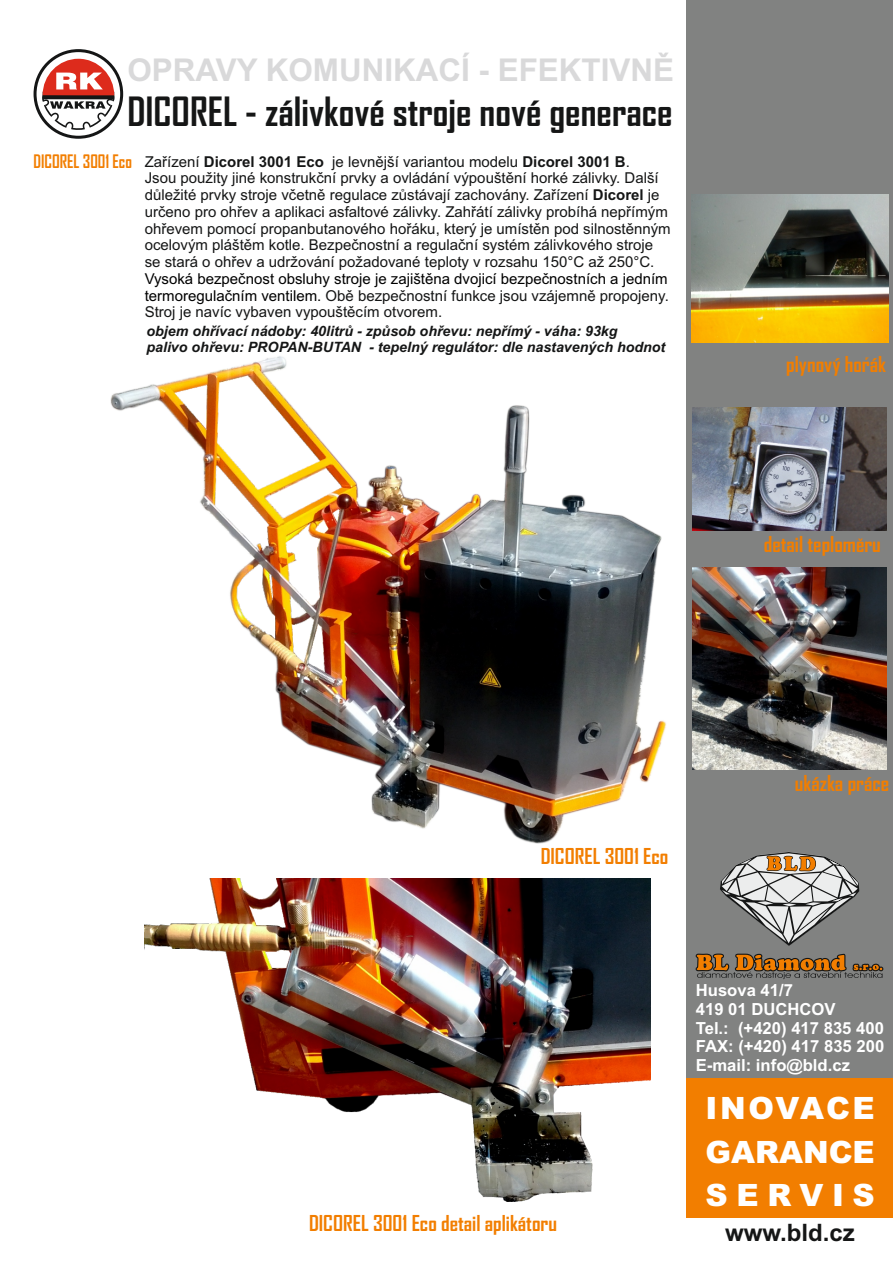
<style>
.page{position:relative;width:893px;height:1263px;background:#fff}
.page>*{position:absolute;margin:0;border:0;box-sizing:border-box;transform-origin:0 0}
.t1{font:700 38.7px "Agency FB";color:#151616}
.t2{font:700 31.35px "Arial";color:#d9d9da}
.t3{font:900 30.75px/43.3px "Arial";letter-spacing:.065em;color:#fff;text-align:justify}
.t4{font:700 24px "Arial";color:#151616}
.t5{font:700 21px "Agency FB";color:#f27e00}
.t6{font:700 16.65px/18.6px "Arial";color:#fff}
.t7{font:15px/16.8px "Arial";color:#151616}
.t8{font:15px "Arial";color:#000}
.t9{font:italic 700 14.25px/15.9px "Arial";color:#151616}
.t10{font:italic 700 5.7px "Agency FB";color:#f27e00;scale:1.42 1}
.t11{font:700 4.95px "Agency FB";color:#f27e00;scale:2.53 1}
.s1{font-family:"Agency FB";font-weight:700;font-size:17.85px;color:#f27e00}
.s2{font-weight:700}
.s3{color:#000}
</style>
<div class="page">
<div style="left:686px;top:0;width:207px;height:1078px;background:#818281"></div>
<div style="left:686px;top:1078px;width:207px;height:140px;background:#f27e00"></div>
<svg style="left:720px;top:852px;width:139px;height:94px"></svg>
<svg style="left:695px;top:953px;width:189px;height:26px"></svg>
<div style="left:34px;top:49px;width:89px;height:90px;border:3px solid #151616;border-radius:50%"></div>
<svg style="left:41px;top:59px;width:74px;height:71px"></svg>
<img style="left:692px;top:408px;width:194px;height:122px">
<img style="left:692px;top:567px;width:194px;height:203px">
<img style="left:692px;top:194px;width:196px;height:148px">
<img style="left:144px;top:878px;width:507px;height:323px">
<img style="left:110px;top:356px;width:556px;height:488px">
<h2 class="t2" style="left:127px;top:58px;width:548px">OPRAVY KOMUNIKACÍ - EFEKTIVNĚ</h2>
<h1 class="t1" style="left:127px;top:97px;width:547px">DICOREL - zálivkové stroje nové generace</h1>
<p class="t7" style="left:145px;top:154px;width:528px;text-indent:-111px"><span class="s1">DICOREL 3001 Eco</span> Zařízení <span class="s2">Dicorel 3001 Eco</span> je levnější variantou modelu <span class="s2">Dicorel 3001 B</span>.<br>Jsou použity jiné konstrukční prvky a ovládání výpouštění horké zálivky. Další důležité prvky stroje včetně regulace zůstávají zachovány. Zařízení <span class="s2">Dicorel</span> je určeno pro ohřev a aplikaci asfaltové zálivky. Zahřátí zálivky probíhá nepřímým ohřevem pomocí propanbutanového hořáku, který je umístěn pod silnostěnným ocelovým pláštěm kotle. Bezpečnostní a regulační systém zálivkového stroje se stará o ohřev a udržování požadované teploty v rozsahu 150°C až 250°C.</p>
<p class="t7" style="left:145px;top:288px;width:526px"><span class="s3">termoregulačním ventilem.</span> Obě bezpečnostní funkce jsou vzájemně propojeny.<br>Stroj je navíc vybaven vypouštěcím otvorem.</p>
<p class="t8" style="left:145px;top:273px;width:525px">Vysoká bezpečnost obsluhy stroje je zajištěna dvojicí bezpečnostních a jedním</p>
<p class="t9" style="left:146px;top:325px;width:520px">objem ohřívací nádoby: 40litrů - způsob ohřevu: nepřímý - váha: 93kg<br>palivo ohřevu: PROPAN-BUTAN - tepelný regulátor: dle nastavených hodnot</p>
<h3 class="t5" style="left:786px;top:356px;width:101px">plynový horák</h3>
<p class="t10" style="left:864px;top:356px;width:5px">v</p>
<h3 class="t5" style="left:764px;top:536px;width:118px">detail teplomeru</h3>
<p class="t11" style="left:858px;top:537px;width:3px">v</p>
<h3 class="t5" style="left:541px;top:848px;width:129px">DICOREL 3001 Eco</h3>
<h3 class="t5" style="left:795px;top:775px;width:96px">ukázka práce</h3>
<h3 class="t5" style="left:309px;top:1215px;width:249px">DICOREL 3001 Eco detail aplikátoru</h3>
<p class="t6" style="left:696px;top:983px;width:190px">Husova 41/7<br>419 01 DUCHCOV<br>Tel.: (+420) 417 835 400<br>FAX: (+420) 417 835 200<br>E-mail: info@bld.cz</p>
<h3 class="t3" style="left:706px;top:1090px;width:171px">INOVACE GARANCE SERVIS</h3>
<h3 class="t4" style="left:725px;top:1223px;width:131px">www.bld.cz</h3>
</div>
